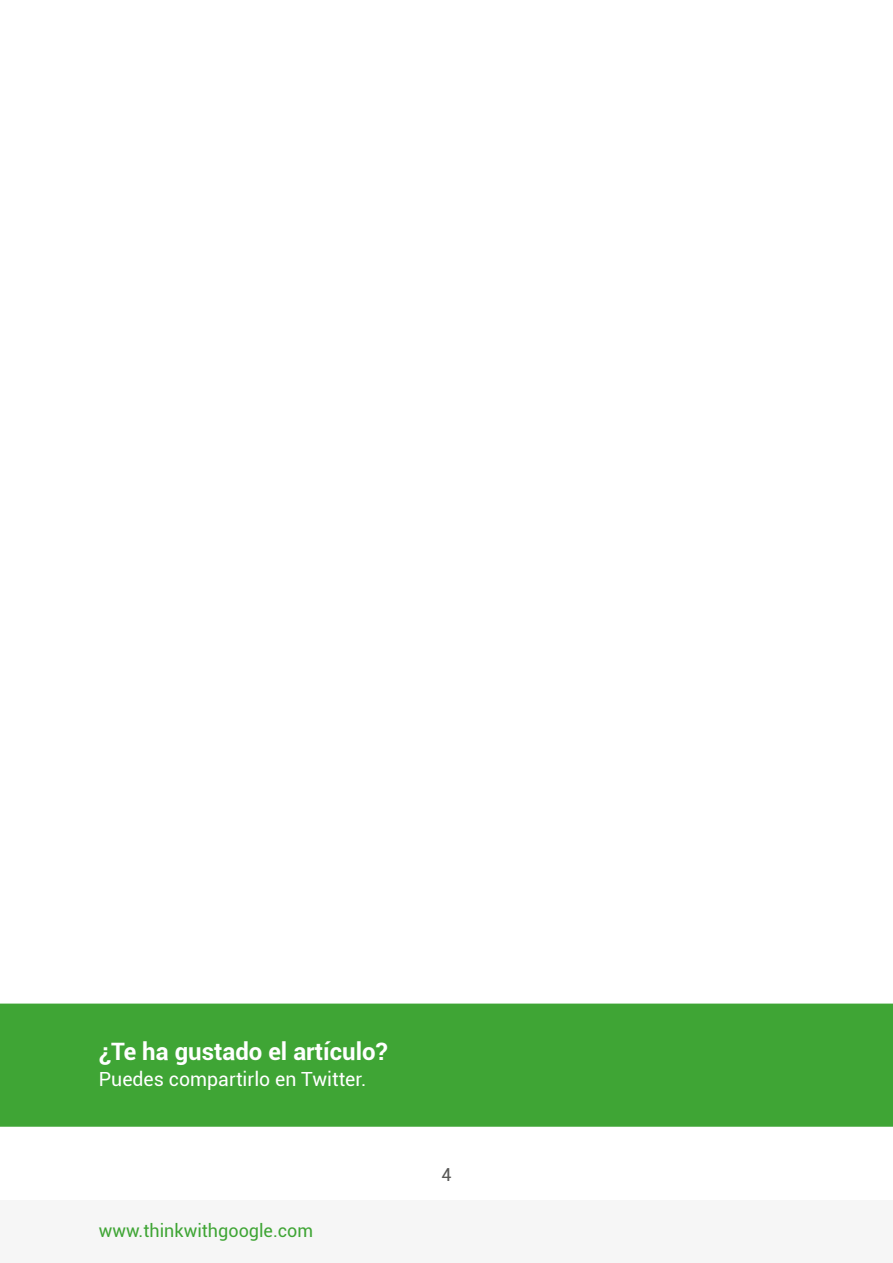
<style>
.page{position:relative;width:893px;height:1263px;background:#fff}
.page>*{position:absolute;margin:0;border:0;box-sizing:border-box;transform-origin:0 0}
.t1{font:700 24px "Roboto";color:#fff}
.t2{font:19.5px "Roboto";color:#fff}
.t3{font:18px "Roboto";color:#3fa535}
.t4{font:18px "Roboto";color:#575756}
</style>
<div class="page">
<div style="left:0;top:1200px;width:893px;height:63px;background:#f6f6f6"></div>
<div style="left:0;top:1003px;width:893px;height:124px;background:#3fa535"></div>
<p class="t1" style="left:99px;top:1035px;width:290px">¿Te ha gustado el artículo?</p>
<p class="t2" style="left:99px;top:1065px;width:269px">Puedes compartirlo en Twitter.</p>
<p class="t3" style="left:99px;top:1218px;width:216px">www.thinkwithgoogle.com</p>
<p class="t4" style="left:441px;top:1162px;width:12px">4</p>
</div>
